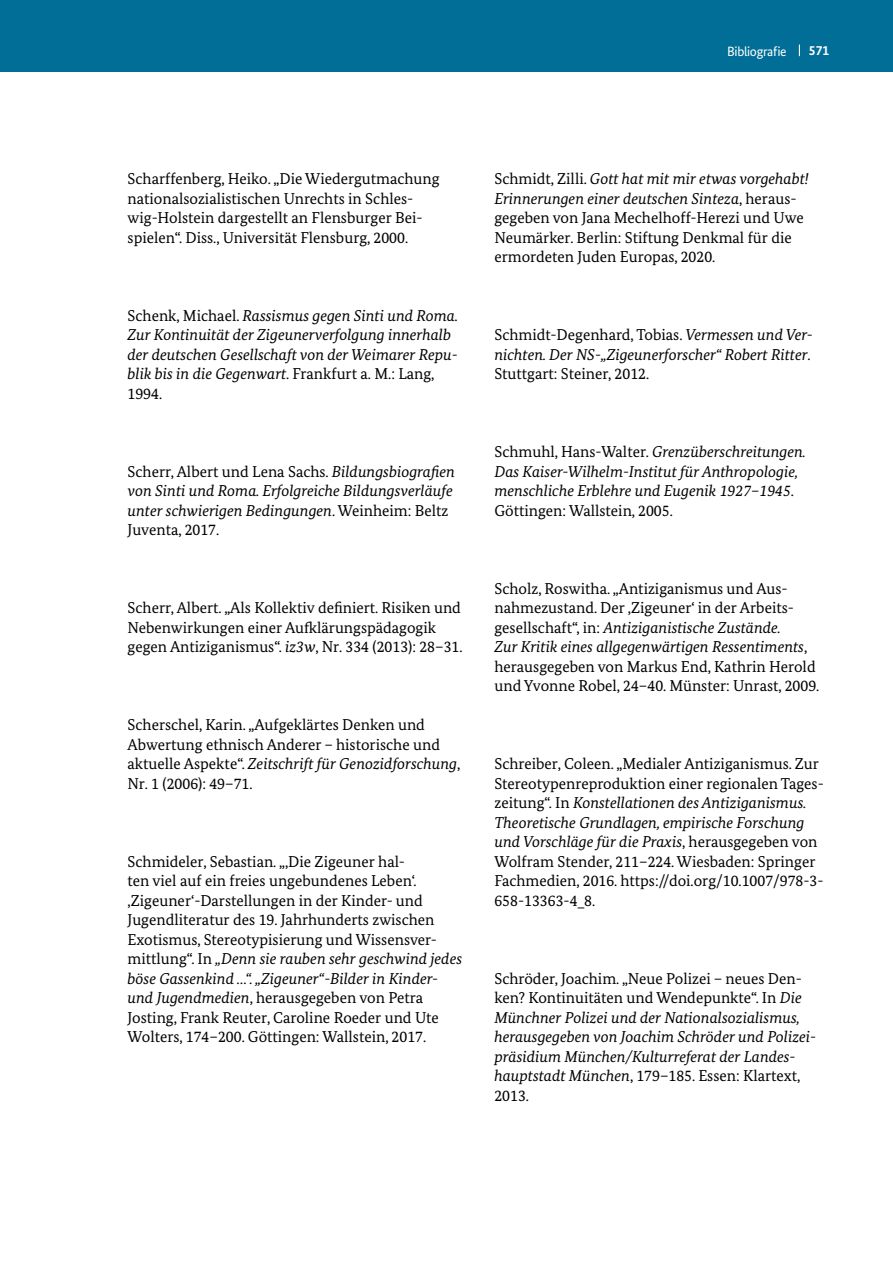
<style>
.page{position:relative;width:893px;height:1263px;background:#fff}
.page>*{position:absolute;margin:0;border:0;box-sizing:border-box;transform-origin:0 0}
.t1{font:15.75px/19.5px "Bundes Serif";color:#000}
.t2{font:italic 15.75px/19.5px "Bundes Serif";color:#000}
.t3{font:13.5px "Bundes Sans";letter-spacing:-.025em;color:#fff}
.t4{font:700 13.5px "Bundes Sans";color:#fff}
.s1{font-style:normal}
.s2{font-style:italic}
</style>
<div class="page">
<div style="left:0;top:0;width:893px;height:72px;background:#006e96"></div>
<p class="t3" style="left:727px;top:43px;width:61px">Bibliografie</p>
<p class="t4" style="left:809px;top:42px;width:22px">571</p>
<p class="t1" style="left:128px;top:169px;width:314px">Scharffenberg, Heiko. „Die Wiedergutmachung nationalsozialistischen Unrechts in Schles&shy;wig-Holstein dargestellt an Flensburger Bei&shy;spielen“. Diss., Universität Flensburg, 2000.</p>
<p class="t2" style="left:128px;top:305px;width:332px"><span class="s1">Schenk, Michael.</span> Rassismus gegen Sinti und Roma.<br>Zur Kontinuität der Zigeunerverfolgung innerhalb der deutschen Gesellschaft von der Weimarer Repu&shy;blik bis in die Gegenwart<span class="s1">. Frankfurt a. M.: Lang, 1994.</span></p>
<p class="t2" style="left:128px;top:461px;width:329px"><span class="s1">Scherr, Albert und Lena Sachs.</span> Bildungsbiografien von Sinti und Roma. Erfolgreiche Bildungsverläufe unter schwierigen Bedingungen<span class="s1">. Weinheim: Beltz Juventa, 2017.</span></p>
<p class="t1" style="left:128px;top:598px;width:337px">Scherr, Albert. „Als Kollektiv definiert. Risiken und<br>Nebenwirkungen einer Aufklärungspädagogik gegen Antiziganismus“. <span class="s2">iz3w</span>, Nr. 334 (2013): 28–31.</p>
<p class="t1" style="left:128px;top:715px;width:334px">Scherschel, Karin. „Aufgeklärtes Denken und Abwertung ethnisch Anderer – historische und aktuelle Aspekte“. <span class="s2">Zeitschrift für Genozidforschung</span>, Nr. 1 (2006): 49–71.</p>
<p class="t1" style="left:128px;top:851px;width:336px">Schmideler, Sebastian. „‚Die Zigeuner hal-<br>ten viel auf ein freies ungebundenes Leben‘. ‚Zigeuner‘-Darstellungen in der Kinder- und Jugendliteratur des 19. Jahrhunderts zwischen Exotismus, Stereotypisierung und Wissensver&shy;mittlung“. In <span class="s2">„Denn sie rauben sehr geschwind jedes böse Gassenkind …“. „Zigeuner“-Bilder in Kinder&shy;und Jugendmedien</span>, herausgegeben von Petra Josting, Frank Reuter, Caroline Roeder und Ute Wolters, 174–200. Göttingen: Wallstein, 2017.</p>
<p class="t1" style="left:494px;top:169px;width:316px">Schmidt, Zilli. <span class="s2">Gott hat mit mir etwas vorgehabt!<br>Erinnerungen einer deutschen Sinteza</span>, heraus&shy;gegeben von Jana Mechelhoff-Herezi und Uwe Neumärker. Berlin: Stiftung Denkmal für die ermordeten Juden Europas, 2020.</p>
<p class="t2" style="left:494px;top:325px;width:320px"><span class="s1">Schmidt-Degenhard, Tobias.</span> Vermessen und Ver&shy;nichten. Der NS-„Zigeunerforscher“ Robert Ritter<span class="s1">.<br>Stuttgart: Steiner, 2012.</span></p>
<p class="t2" style="left:494px;top:442px;width:313px"><span class="s1">Schmuhl, Hans-Walter.</span> Grenzüberschreitungen.<br>Das Kaiser-Wilhelm-Institut für Anthropologie, menschliche Erblehre und Eugenik 1927–1945<span class="s1">.<br>Göttingen: Wallstein, 2005.</span></p>
<p class="t1" style="left:494px;top:578px;width:326px">Scholz, Roswitha. „Antiziganismus und Aus&shy;nahmezustand. Der ‚Zigeuner‘ in der Arbeits&shy;gesellschaft“, in: <span class="s2">Antiziganistische Zustände.<br>Zur Kritik eines allgegenwärtigen Ressentiments</span>, herausgegeben von Markus End, Kathrin Herold und Yvonne Robel, 24–40. Münster: Unrast, 2009.</p>
<p class="t1" style="left:494px;top:754px;width:331px">Schreiber, Coleen. „Medialer Antiziganismus. Zur Stereotypenreproduktion einer regionalen Tages&shy;zeitung“. In <span class="s2">Konstellationen des Antiziganismus.<br>Theoretische Grundlagen, empirische Forschung und Vorschläge für die Praxis</span>, herausgegeben von Wolfram Stender, 211–224. Wiesbaden: Springer Fachmedien, 2016. https://doi.org/10.1007/978-3- 658-13363-4_8.</p>
<p class="t2" style="left:494px;top:968px;width:323px"><span class="s1">Schröder, Joachim. „Neue Polizei – neues Den&shy;ken? Kontinuitäten und Wendepunkte“. In</span> Die Münchner Polizei und der Nationalsozialismus, herausgegeben von Joachim Schröder und Polizei&shy;präsidium München/Kulturreferat der Landes&shy;hauptstadt München<span class="s1">, 179–185. Essen: Klartext, 2013.</span></p>
</div>
